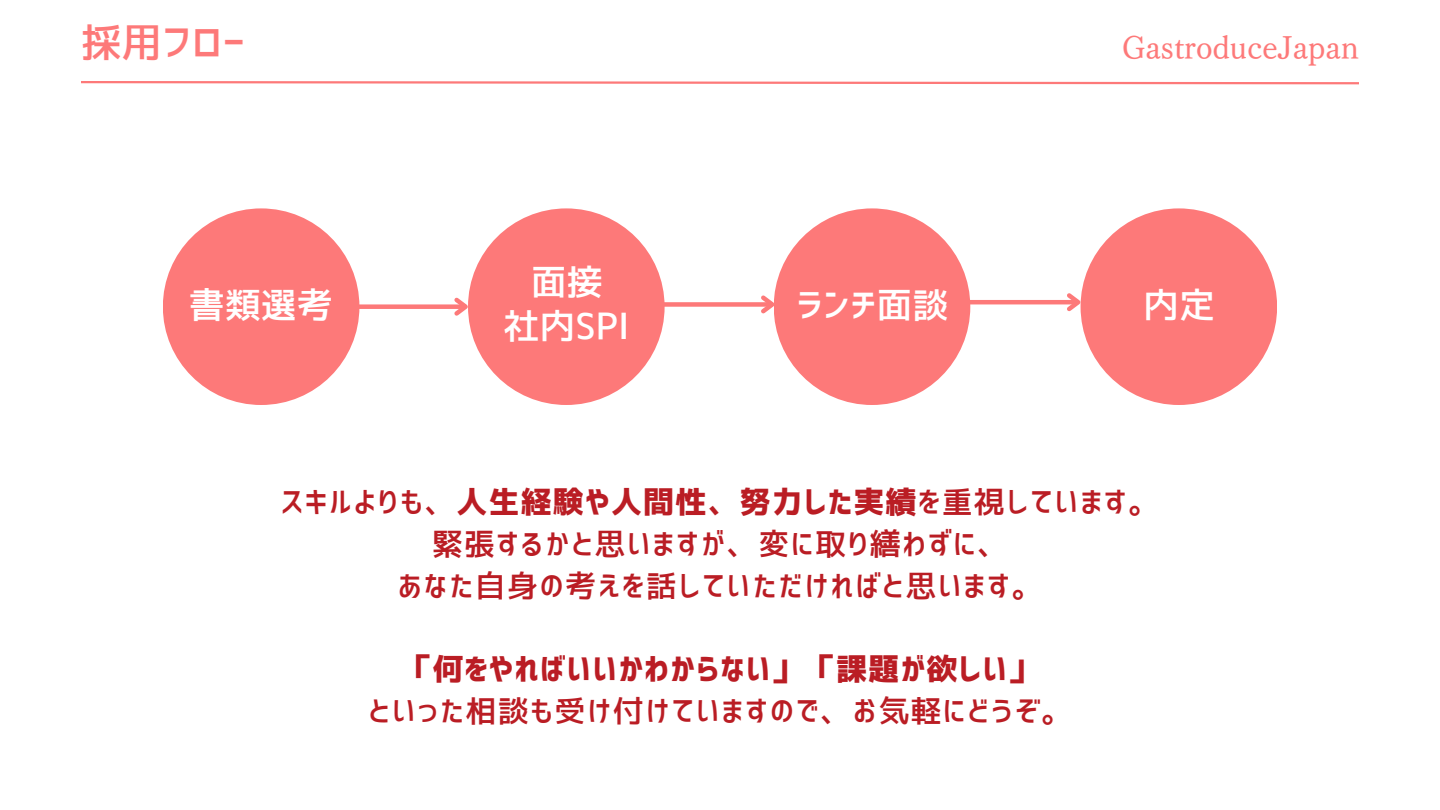
<style>
.page{position:relative;width:1440px;height:810px;background:#fff}
.page>*{position:absolute;margin:0;border:0;box-sizing:border-box;transform-origin:0 0}
.t1{font:40.5px "Corporate Logo Medium";color:#fd7979}
.t2{font:36px "Corporate Logo Medium";color:#fff}
.t3{font:31.05px "Corporate Logo Medium";letter-spacing:.035em;color:#ba1d24}
.t4{font:31.05px "Corporate Logo Bold";letter-spacing:.035em;color:#ba1d24}
.t5{font:30px "Canva UD Mincho Pr 6 N M";color:#fd7979}
.s1{font-family:"Corporate Logo Bold"}
</style>
<div class="page">
<svg style="left:81px;top:81px;width:1278px;height:4px"></svg>
<div style="left:317px;top:304px;width:149px;height:5px;background:#fd7979"></div>
<svg style="left:450px;top:294px;width:19px;height:26px"></svg>
<div style="left:163px;top:208px;width:196px;height:197px;background:#fd7979;border-radius:50%"></div>
<div style="left:468px;top:208px;width:197px;height:197px;background:#fd7979;border-radius:50%"></div>
<hr style="left:930px;top:300px;width:148px;height:4px;background:#fd7979">
<svg style="left:1063px;top:290px;width:19px;height:24px"></svg>
<div style="left:774px;top:208px;width:196px;height:197px;background:#fd7979;border-radius:50%"></div>
<div style="left:1081px;top:208px;width:196px;height:197px;background:#fd7979;border-radius:50%"></div>
<div style="left:624px;top:302px;width:148px;height:5px;background:#fd7979"></div>
<svg style="left:757px;top:291px;width:18px;height:27px"></svg>
<p class="t1" style="left:81px;top:22px;width:166px">採用フロー</p>
<p class="t5" style="left:1122px;top:33px;width:238px">GastroduceJapan</p>
<p class="t2" style="left:189px;top:287px;width:146px">書類選考</p>
<p class="t2" style="left:531px;top:265px;width:73px">面接</p>
<p class="t2" style="left:504px;top:308px;width:128px">社内SPI</p>
<p class="t2" style="left:796px;top:287px;width:154px">ランチ面談</p>
<p class="t2" style="left:1143px;top:287px;width:73px">内定</p>
<p class="t3" style="left:281px;top:487px;width:880px">スキルよりも、<span class="s1">人生経験や人間性、努力した実績</span>を重視しています。</p>
<p class="t3" style="left:432px;top:528px;width:578px">緊張するかと思いますが、変に取り繕わずに、</p>
<p class="t3" style="left:398px;top:570px;width:646px">あなた自身の考えを話していただければと思います。</p>
<p class="t4" style="left:401px;top:653px;width:640px">「何をやればいいかわからない」「課題が欲しい」</p>
<p class="t3" style="left:368px;top:695px;width:706px">といった相談も受け付けていますので、お気軽にどうぞ。</p>
</div>
